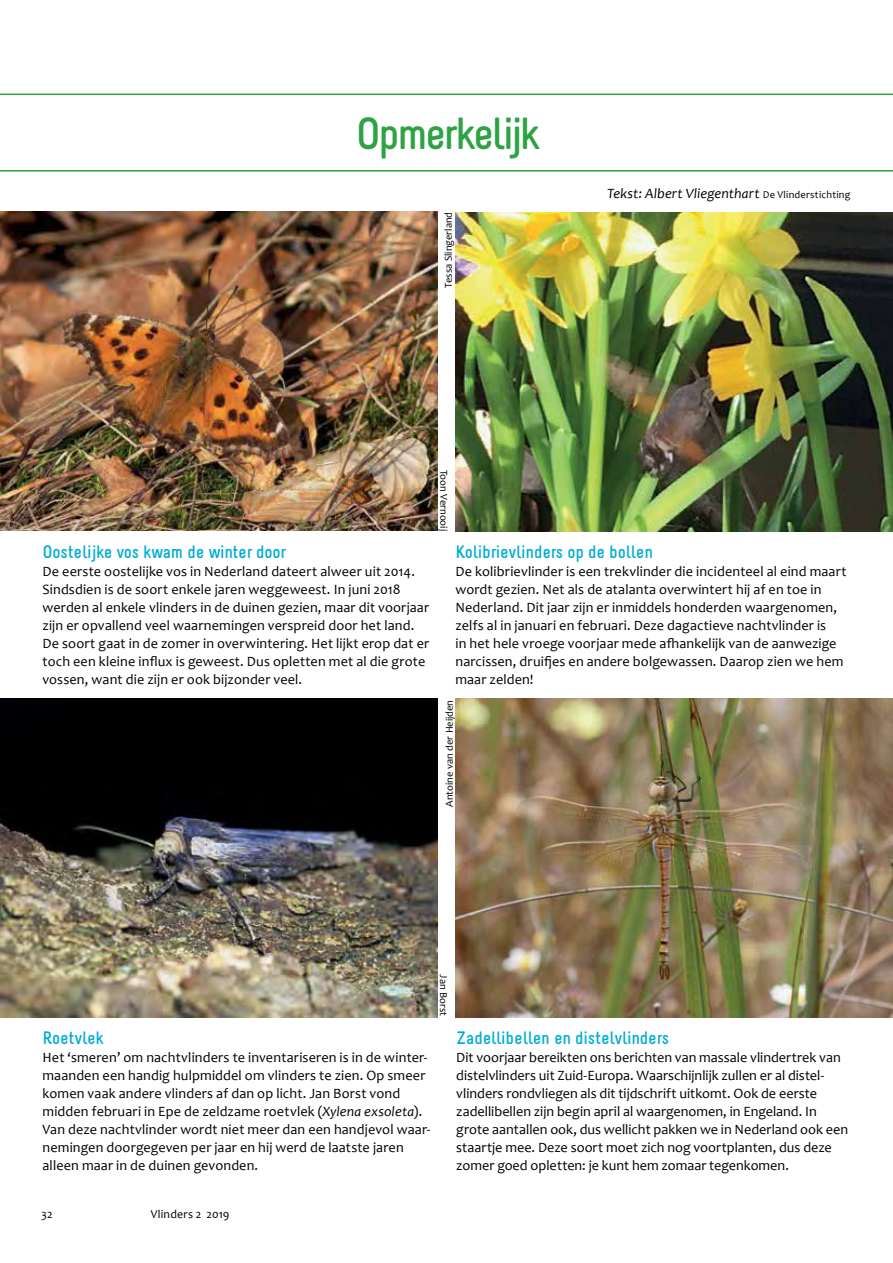
<style>
.page{position:relative;width:893px;height:1263px;background:#fff}
.page>*{position:absolute;margin:0;border:0;box-sizing:border-box;transform-origin:0 0}
.t1{font:700 45px "Melbourne";letter-spacing:-.06em;color:#2da343}
.t2{font:700 18px "Melbourne";color:#00acd4}
.t3{font:14.25px/18px "Candara";letter-spacing:.01em;color:#000}
.t4{font:italic 14.25px "Candara";letter-spacing:.005em;color:#000}
.t5{font:12px "Candara";letter-spacing:.015em;color:#000}
.t6{font:10.5px "Candara";color:#000}
.s1{font-style:normal;font-size:10.5px}
.s2{font-style:italic}
</style>
<div class="page">
<hr style="left:0;top:94px;width:893px;height:1px;background:#2da343">
<hr style="left:0;top:170px;width:893px;height:2px;background:#2da343">
<img style="left:455px;top:699px;width:438px;height:318px">
<img style="left:0;top:699px;width:437px;height:318px">
<img style="left:455px;top:213px;width:438px;height:318px">
<img style="left:0;top:212px;width:437px;height:319px">
<h1 class="t1" style="left:355px;top:106px;width:185px">Opmerkelijk</h1>
<p class="t6" style="left:442px;top:288px;width:78px;rotate:-90deg">Tessa Slingerland</p>
<p class="t4" style="left:607px;top:184px;width:245px">Tekst: Albert Vliegenthart <span class="s1">De Vlinderstichting</span></p>
<p class="t6" style="left:450px;top:469px;width:63px;rotate:90deg">Toon Vernooij</p>
<p class="t2" style="left:43px;top:541px;width:244px">Oostelijke vos kwam de winter door</p>
<p class="t3" style="left:43px;top:562px;width:388px">De eerste oostelijke vos in Nederland dateert alweer uit 2014.<br>Sindsdien is de soort enkele jaren weggeweest. In juni 2018 werden al enkele vlinders in de duinen gezien, maar dit voorjaar zijn er opvallend veel waarnemingen verspreid door het land.<br>De soort gaat in de zomer in overwintering. Het lijkt erop dat er toch een kleine influx is geweest. Dus opletten met al die grote vossen, want die zijn er ook bijzonder veel.</p>
<p class="t2" style="left:455px;top:541px;width:199px">Kolibrievlinders op de bollen</p>
<p class="t3" style="left:455px;top:562px;width:393px">De kolibrievlinder is een trekvlinder die incidenteel al eind maart wordt gezien. Net als de atalanta overwintert hij af en toe in Nederland. Dit jaar zijn er inmiddels honderden waargenomen, zelfs al in januari en februari. Deze dagactieve nachtvlinder is<br>in het hele vroege voorjaar mede afhankelijk van de aanwezige narcissen, druifjes en andere bolgewassen. Daarop zien we hem maar zelden!</p>
<p class="t6" style="left:443px;top:807px;width:109px;rotate:-90deg">Antoine van der Heijden</p>
<p class="t2" style="left:43px;top:1027px;width:62px">Roetvlek</p>
<p class="t3" style="left:43px;top:1048px;width:389px">Het ‘smeren’ om nachtvlinders te inventariseren is in de winter&shy;maanden een handig hulpmiddel om vlinders te zien. Op smeer komen vaak andere vlinders af dan op licht. Jan Borst vond midden februari in Epe de zeldzame roetvlek (<span class="s2">Xylena exsoleta</span>).<br>Van deze nachtvlinder wordt niet meer dan een handjevol waar&shy;nemingen doorgegeven per jaar en hij werd de laatste jaren alleen maar in de duinen gevonden.</p>
<p class="t6" style="left:450px;top:974px;width:43px;rotate:90deg">Jan Borst</p>
<p class="t2" style="left:456px;top:1027px;width:215px">Zadellibellen en distelvlinders</p>
<p class="t3" style="left:456px;top:1048px;width:394px">Dit voorjaar bereikten ons berichten van massale vlindertrek van distelvlinders uit Zuid-Europa. Waarschijnlijk zullen er al distel&shy;vlinders rondvliegen als dit tijdschrift uitkomt. Ook de eerste zadellibellen zijn begin april al waargenomen, in Engeland. In grote aantallen ook, dus wellicht pakken we in Nederland ook een staartje mee. Deze soort moet zich nog voortplanten, dus deze zomer goed opletten: je kunt hem zomaar tegenkomen.</p>
<p class="t5" style="left:41px;top:1207px;width:13px">32</p>
<p class="t5" style="left:151px;top:1207px;width:80px">Vlinders 2 2019</p>
</div>
